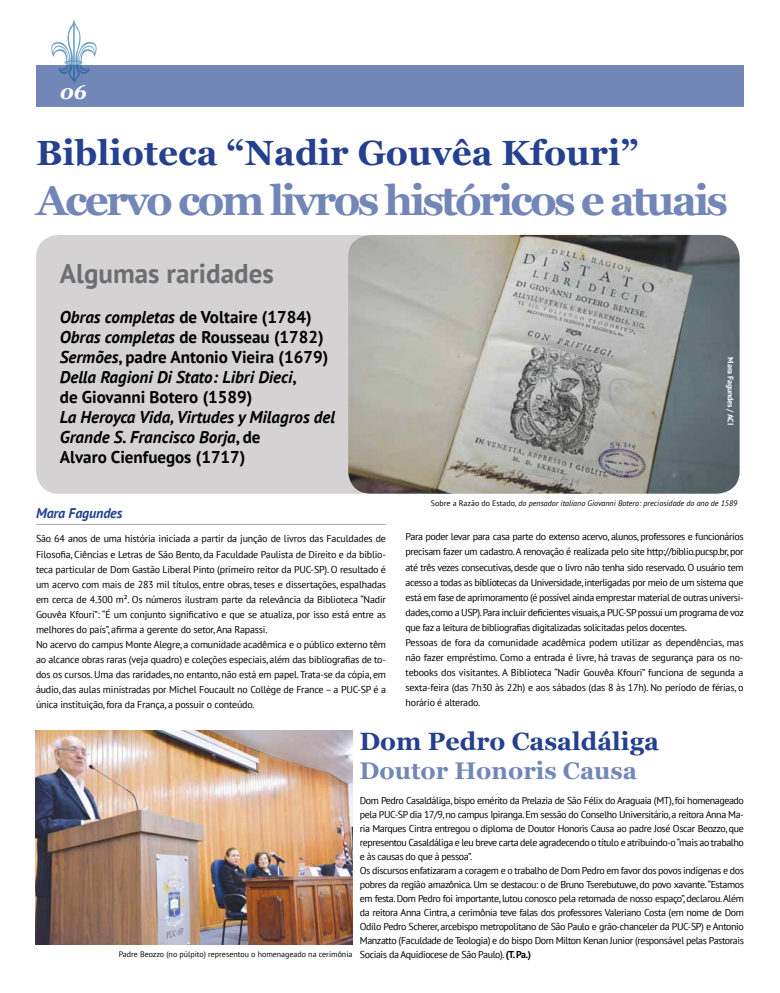
<style>
.page{position:relative;width:780px;height:993px;background:#fff}
.page>*{position:absolute;margin:0;border:0;box-sizing:border-box;transform-origin:0 0}
.t1{font:700 42px "Georgia";letter-spacing:-.065em;color:#7286b8}
.t2{font:700 35px "Georgia";color:#25408f}
.t3{font:700 27px "PT Sans";color:#6d6e71}
.t4{font:700 25px "Georgia";color:#25408f}
.t5{font:700 24px "Georgia";color:#7286b8}
.t6{font:italic 700 20px "Georgia";color:#fff}
.t7{font:700 17px/20px "PT Sans";color:#000}
.t8{font:italic 700 17px/20px "PT Sans";color:#000}
.t9{font:italic 700 14px "PT Sans";letter-spacing:-.01em;color:#25408f}
.t10{font:10px/14px "PT Sans";letter-spacing:-.04em;color:#000}
.t11{font:10px/15px "PT Sans";letter-spacing:-.02em;color:#000}
.t12{font:italic 8px "PT Sans";color:#000}
.t13{font:8px "PT Sans";color:#000}
.t14{font:700 8px "PT Sans";letter-spacing:-.02em;color:#fff}
.s1{font-style:italic}
.s2{font-style:normal}
.s3{font-weight:700}
</style>
<div class="page">
<div style="left:36px;top:66px;width:708px;height:41px;background:#7286b8"></div>
<svg style="left:50px;top:19px;width:48px;height:64px"></svg>
<div style="left:36px;top:235px;width:346px;height:258px;background:#d4d2d2;border-radius:23px"></div>
<img style="left:348px;top:235px;width:391px;height:258px">
<img style="left:36px;top:730px;width:316px;height:214px">
<hr style="left:36px;top:523px;width:350px;height:1px;background:#a7a9ac">
<h3 class="t6" style="left:60px;top:79px;width:28px">06</h3>
<h2 class="t2" style="left:36px;top:130px;width:604px">Biblioteca “Nadir Gouvêa Kfouri”</h2>
<h1 class="t1" style="left:36px;top:174px;width:693px">Acervo com livros históricos e atuais</h1>
<h3 class="t3" style="left:60px;top:255px;width:215px">Algumas raridades</h3>
<h3 class="t7" style="left:60px;top:306px;width:270px"><span class="s1">Obras completas</span> de Voltaire (1784)<br><span class="s1">Obras completas</span> de Rousseau (1782)<br><span class="s1">Sermões</span>, padre Antonio Vieira (1679)<br><span class="s1">Della Ragioni Di Stato: Libri Dieci</span>,<br>de Giovanni Botero (1589)</h3>
<h3 class="t8" style="left:60px;top:406px;width:276px">La Heroyca Vida, Virtudes y Milagros del<br>Grande S. Francisco Borja<span class="s2">, de<br>Alvaro Cienfuegos (1717)</span></h3>
<h3 class="t9" style="left:36px;top:504px;width:88px">Mara Fagundes</h3>
<p class="t14" style="left:735px;top:357px;width:69px;rotate:90deg">Mara Fagundes / ACI</p>
<p class="t12" style="left:431px;top:497px;width:308px"><span class="s2">Sobre a Razão do Estado</span>, do pensador italiano Giovanni Botero: preciosidade do ano de 1589</p>
<p class="t11" style="left:36px;top:531px;width:351px">São 64 anos de uma história iniciada a partir da junção de livros das Faculdades de Filosofia, Ciências e Letras de São Bento, da Faculdade Paulista de Direito e da biblio&shy;teca particular de Dom Gastão Liberal Pinto (primeiro reitor da PUC-SP). O resultado é um acervo com mais de 283 mil títulos, entre obras, teses e dissertações, espalhadas em cerca de 4.300 m². Os números ilustram parte da relevância da Biblioteca “Nadir Gouvêa Kfouri”: “É um conjunto significativo e que se atualiza, por isso está entre as melhores do país”, afirma a gerente do setor, Ana Rapassi.<br>No acervo do campus Monte Alegre, a comunidade acadêmica e o público externo têm ao alcance obras raras (veja quadro) e coleções especiais, além das bibliografias de to&shy;dos os cursos. Uma das raridades, no entanto, não está em papel. Trata-se da cópia, em áudio, das aulas ministradas por Michel Foucault no Collège de France – a PUC-SP é a única instituição, fora da França, a possuir o conteúdo.</p>
<p class="t10" style="left:405px;top:529px;width:340px;line-height:15px">Para poder levar para casa parte do extenso acervo, alunos, professores e funcionários precisam fazer um cadastro. A renovação é realizada pelo site http://biblio.pucsp.br, por até três vezes consecutivas, desde que o livro não tenha sido reservado. O usuário tem acesso a todas as bibliotecas da Universidade, interligadas por meio de um sistema que está em fase de aprimoramento (é possível ainda emprestar material de outras universi&shy;dades, como a USP). Para incluir deficientes visuais, a PUC-SP possui um programa de voz que faz a leitura de bibliografias digitalizadas solicitadas pelos docentes.<br>Pessoas de fora da comunidade acadêmica podem utilizar as dependências, mas não fazer empréstimo. Como a entrada é livre, há travas de segurança para os no&shy;tebooks dos visitantes. A Biblioteca “Nadir Gouvêa Kfouri” funciona de segunda a sexta-feira (das 7h30 às 22h) e aos sábados (das 8 às 17h). No período de férias, o horário é alterado.</p>
<p class="t13" style="left:119px;top:948px;width:235px">Padre Beozzo (no púlpito) representou o homenageado na cerimônia</p>
<h3 class="t4" style="left:359px;top:725px;width:301px">Dom Pedro Casaldáliga</h3>
<h3 class="t5" style="left:359px;top:755px;width:279px">Doutor Honoris Causa</h3>
<p class="t10" style="left:360px;top:792px;width:385px">Dom Pedro Casaldáliga, bispo emérito da Prelazia de São Félix do Araguaia (MT), foi homenageado pela PUC-SP dia 17/9, no campus Ipiranga. Em sessão do Conselho Universitário, a reitora Anna Ma&shy;ria Marques Cintra entregou o diploma de Doutor Honoris Causa ao padre José Oscar Beozzo, que representou Casaldáliga e leu breve carta dele agradecendo o título e atribuindo-o “mais ao trabalho e às causas do que à pessoa”.<br>Os discursos enfatizaram a coragem e o trabalho de Dom Pedro em favor dos povos indígenas e dos pobres da região amazônica. Um se destacou: o de Bruno Tserebutuwe, do povo xavante. “Estamos em festa. Dom Pedro foi importante, lutou conosco pela retomada de nosso espaço”, declarou. Além da reitora Anna Cintra, a cerimônia teve falas dos professores Valeriano Costa (em nome de Dom Odilo Pedro Scherer, arcebispo metropolitano de São Paulo e grão-chanceler da PUC-SP) e Antonio Manzatto (Faculdade de Teologia) e do bispo Dom Milton Kenan Junior (responsável pelas Pastorais Sociais da Aquidiocese de São Paulo). <span class="s3">(T. Pa.)</span></p>
</div>
